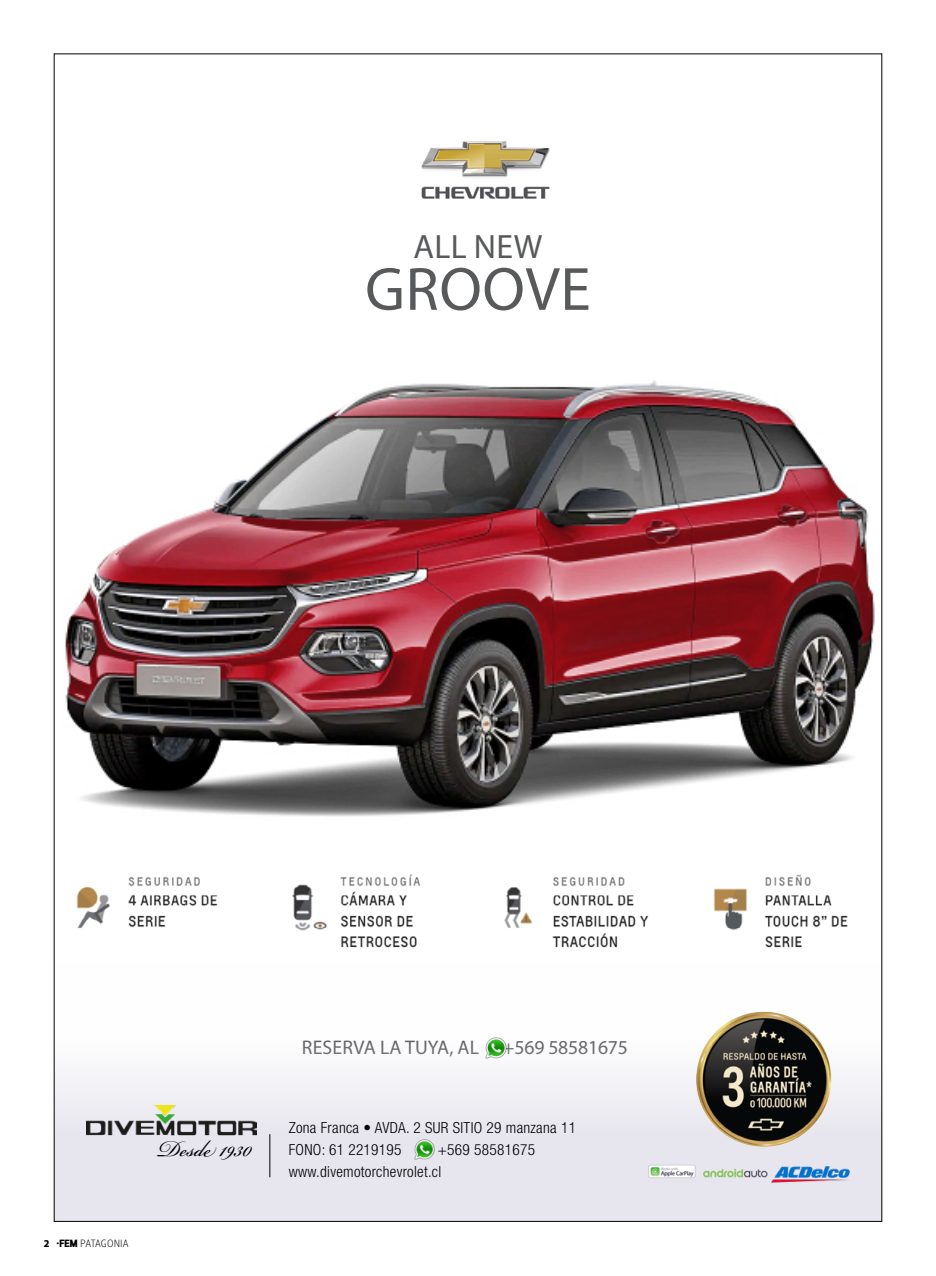
<style>
.page{position:relative;width:936px;height:1276px;background:#fff}
.page>*{position:absolute;margin:0;border:0;box-sizing:border-box;transform-origin:0 0}
.t1{font:61.5px "Myriad Pro";letter-spacing:.01em;color:#58595b}
.t2{font:35.55px "Bickham Script Pro";color:#000;scale:.92 1}
.t3{font:33.9px "Myriad Pro";letter-spacing:.01em;color:#58595b}
.t4{font:19.8px "Myriad Pro";letter-spacing:-.01em;color:#58595b}
.t5{font:300 condensed 15.3px/22px "Helvetica Neue LT Std";letter-spacing:.02em;color:#000}
.t6{font:10.5px "Leitura Sans Grot 1";letter-spacing:.005em;color:#000}
.s1{font-family:"Leitura Sans Grot 4"}
</style>
<div class="page">
<img style="left:421px;top:141px;width:129px;height:58px">
<img style="left:76px;top:874px;width:772px;height:74px">
<img style="left:53px;top:342px;width:830px;height:500px">
<div style="left:54px;top:962px;width:827px;height:260px;background:#f3f2f7"></div>
<img style="left:642px;top:1145px;width:127px;height:43px">
<img style="left:87px;top:1105px;width:170px;height:31px">
<hr style="left:269px;top:1134px;width:1px;height:43px;background:#000">
<img style="left:415px;top:1139px;width:20px;height:20px">
<img style="left:696px;top:1011px;width:135px;height:135px;border-radius:68px">
<img style="left:769px;top:1164px;width:82px;height:20px">
<img style="left:485px;top:1037px;width:21px;height:21px">
<h3 class="t3" style="left:413px;top:226px;width:131px">ALL NEW</h3>
<h1 class="t1" style="left:365px;top:251px;width:227px">GROOVE</h1>
<h2 class="t2" style="left:159px;top:1123px;width:102px">Desde 1930</h2>
<p class="t6" style="left:44px;top:1237px;width:86px"><span class="s1">2 ·FEM</span> PATAGONIA</p>
<p class="t4" style="left:302px;top:1035px;width:327px">RESERVA LA TUYA, AL +569 58581675</p>
<p class="t5" style="left:289px;top:1116px;width:289px">Zona Franca • AVDA. 2 SUR SITIO 29 manzana 11<br>FONO: 61 2219195</p>
<p class="t5" style="left:289px;top:1138px;width:248px;text-indent:149px">+569 58581675 www.divemotorchevrolet.cl</p>
</div>
